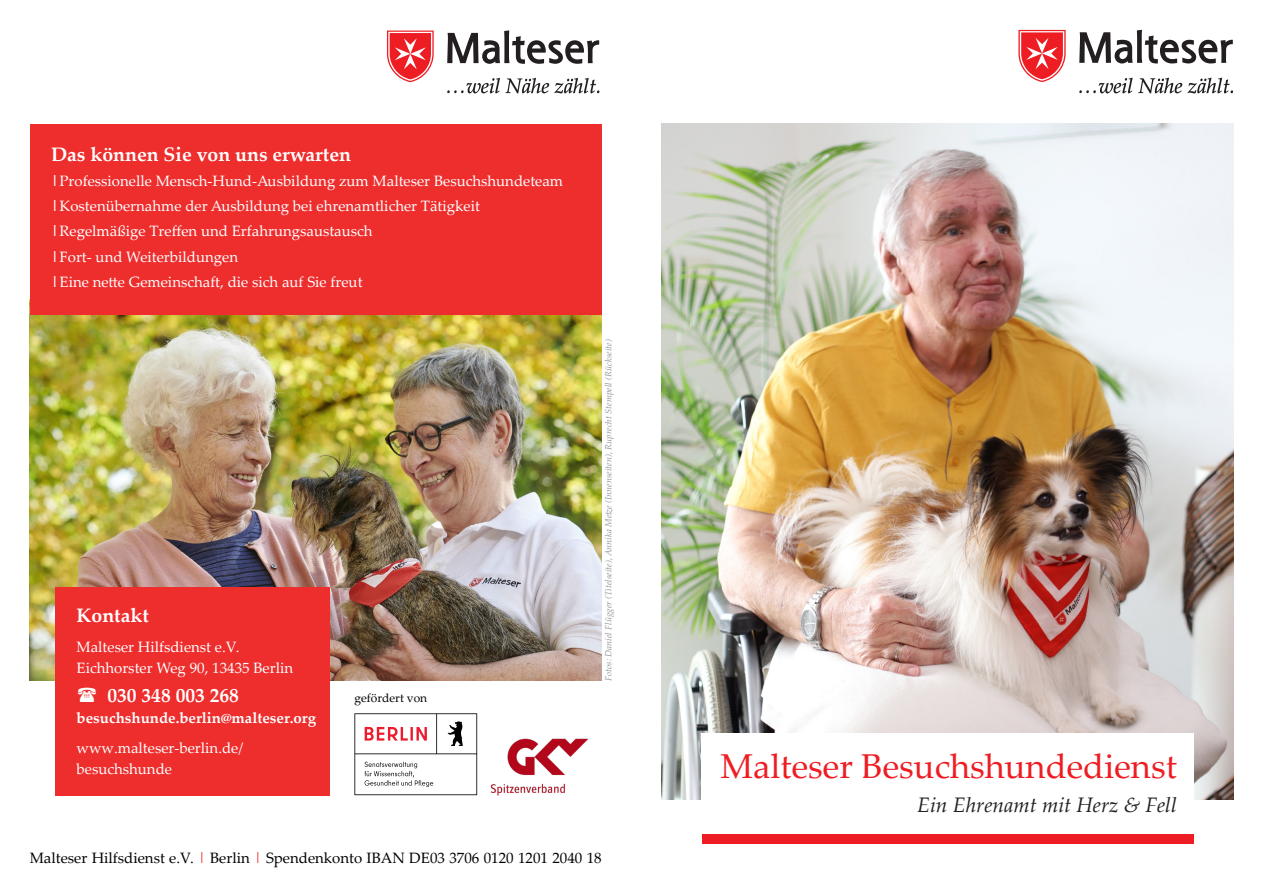
<style>
.page{position:relative;width:1263px;height:893px;background:#fff}
.page>*{position:absolute;margin:0;border:0;box-sizing:border-box;transform-origin:0 0}
.t1{font:34.5px "Palatino Linotype";color:#ee1d23}
.t2{font:italic 21px "Palatino Linotype";color:#231f20}
.t3{font:700 19.5px "Palatino Linotype";color:#fff}
.t4{font:15px/21px "Palatino Linotype";color:#fff}
.t5{font:15px "Palatino Linotype";color:#000001}
.t6{font:700 15px "Palatino Linotype";color:#fff}
.t7{font:12px "Palatino Linotype";color:#000001}
.t8{font:italic 9px "Palatino Linotype";color:#939598}
.s1{font-weight:700}
.s2{color:#ee2d2d}
</style>
<div class="page">
<svg style="left:1018px;top:30px;width:48px;height:52px"></svg>
<svg style="left:1079px;top:30px;width:154px;height:33px"></svg>
<svg style="left:1079px;top:78px;width:154px;height:15px"></svg>
<img style="left:661px;top:123px;width:572px;height:676px">
<div style="left:702px;top:733px;width:492px;height:110px;background:#fff"></div>
<div style="left:702px;top:834px;width:492px;height:9px;background:#ee1d23"></div>
<img style="left:30px;top:315px;width:572px;height:365px">
<div style="left:30px;top:124px;width:572px;height:191px;background:#ee2d2d"></div>
<div style="left:55px;top:587px;width:275px;height:208px;background:#ee2d2d"></div>
<svg style="left:387px;top:31px;width:47px;height:51px"></svg>
<svg style="left:447px;top:30px;width:152px;height:34px"></svg>
<svg style="left:447px;top:78px;width:53px;height:15px"></svg>
<svg style="left:506px;top:78px;width:93px;height:15px"></svg>
<svg style="left:354px;top:713px;width:123px;height:82px"></svg>
<img style="left:490px;top:738px;width:98px;height:58px">
<p class="t3" style="left:51px;top:140px;width:302px">Das können Sie von uns erwarten</p>
<p class="t4" style="left:51px;top:170px;width:514px"><span class="s1">|</span>Professionelle Mensch-Hund-Ausbildung zum Malteser Besuchshundeteam</p>
<p class="t4" style="left:51px;top:195px;width:430px"><span class="s1">|</span>Kostenübernahme der Ausbildung bei ehrenamtlicher Tätigkeit</p>
<p class="t4" style="left:51px;top:220px;width:323px"><span class="s1">|</span>Regelmäßige Treffen und Erfahrungsaustausch</p>
<p class="t4" style="left:51px;top:245px;width:189px"><span class="s1">|</span>Fort- und Weiterbildungen</p>
<p class="t4" style="left:51px;top:271px;width:313px"><span class="s1">|</span>Eine nette Gemeinschaft, die sich auf Sie freut</p>
<p class="t3" style="left:77px;top:602px;width:74px">Kontakt</p>
<p class="t4" style="left:77px;top:636px;width:218px">Malteser Hilfsdienst e.V.<br>Eichhorster Weg 90, 13435 Berlin</p>
<p class="t3" style="left:107px;top:682px;width:133px">030 348 003 268</p>
<p class="t6" style="left:77px;top:708px;width:241px">besuchshunde.berlin@malteser.org</p>
<p class="t4" style="left:77px;top:737px;width:168px">www.malteser-berlin.de/ besuchshunde</p>
<p class="t7" style="left:354px;top:689px;width:74px">gefördert von</p>
<p class="t8" style="left:602px;top:681px;width:343px;rotate:-90deg">Fotos: Daniel Flügger (Titelseite), Annika Metze (Innenseiten), Ruprecht Stempell (Rückseite)</p>
<p class="t5" style="left:30px;top:847px;width:573px">Malteser Hilfsdienst e.V. <span class="s2">|</span> Berlin <span class="s2">|</span> Spendenkonto IBAN DE03 3706 0120 1201 2040 18</p>
<p class="t1" style="left:720px;top:742px;width:458px">Malteser Besuchshundedienst</p>
<p class="t2" style="left:917px;top:790px;width:261px">Ein Ehrenamt mit Herz &amp; Fell</p>
</div>
